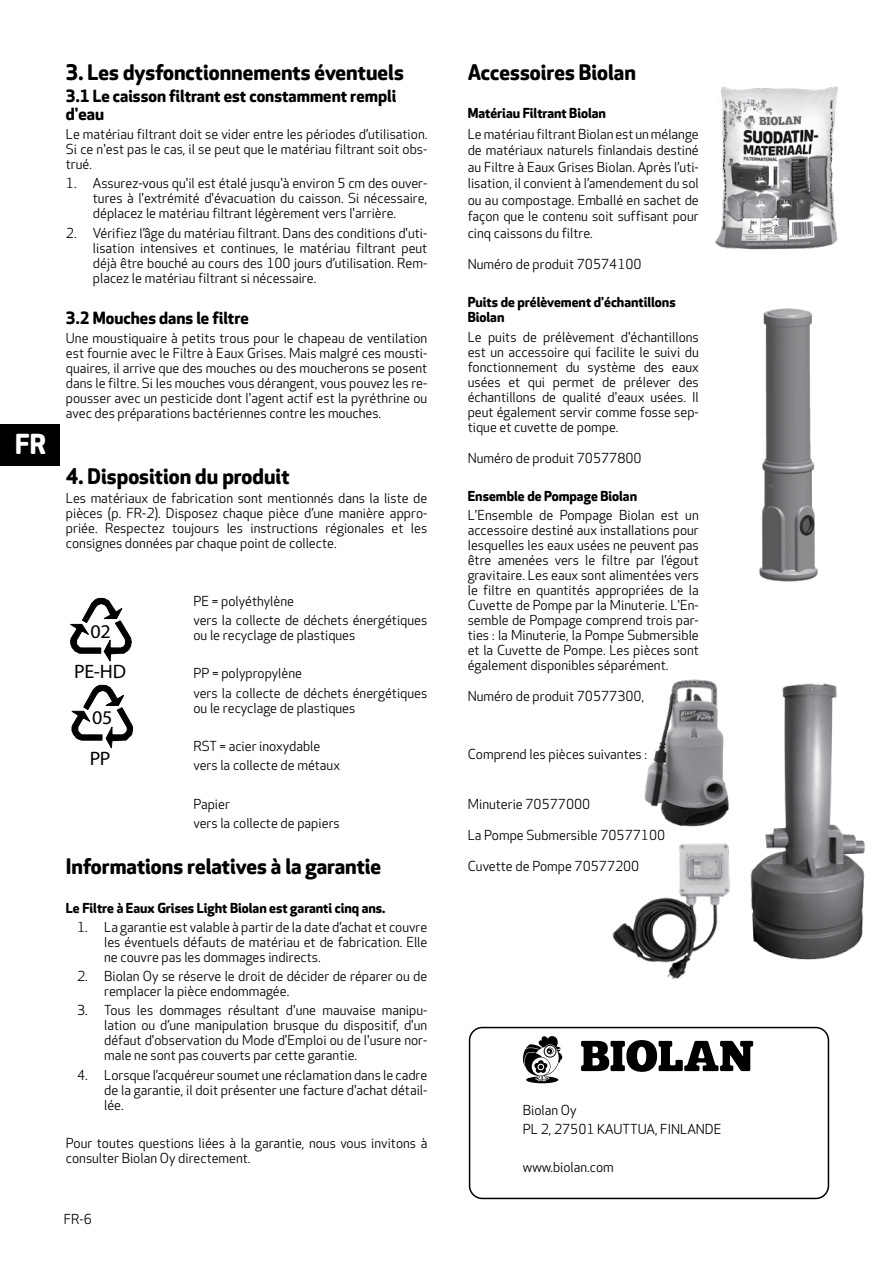
<style>
.page{position:relative;width:893px;height:1263px;background:#fff}
.page>*{position:absolute;margin:0;border:0;box-sizing:border-box;transform-origin:0 0}
.t1{font:700 27px "Apex Rounded";color:#fff}
.t2{font:700 21px "Apex Rounded";color:#000}
.t3{font:19.5px/40px "Arial";letter-spacing:-.015em;color:#000}
.t4{font:19.35px/40.5px "Arial";color:#000}
.t5{font:700 16.5px/18px "Apex Rounded";color:#000}
.t6{font:13.5px/15px "Apex Rounded";color:#000;text-align:justify}
.t7{font:700 13.5px/15px "Apex Rounded";color:#000}
</style>
<div class="page">
<div style="left:0;top:424px;width:60px;height:41px;background:#000"></div>
<svg style="left:581px;top:1040px;width:172px;height:32px"></svg>
<svg style="left:523px;top:1036px;width:40px;height:47px"></svg>
<div style="left:469px;top:1027px;width:360px;height:172px;border:2px solid #000;border-radius:13px"></div>
<img style="left:759px;top:308px;width:59px;height:274px">
<img style="left:715px;top:86px;width:123px;height:164px">
<img style="left:750px;top:683px;width:115px;height:277px">
<img style="left:644px;top:679px;width:85px;height:148px">
<img style="left:612px;top:843px;width:118px;height:136px">
<svg style="left:70px;top:598px;width:62px;height:64px"></svg>
<svg style="left:71px;top:685px;width:62px;height:64px"></svg>
<h1 class="t1" style="left:15px;top:428px;width:32px">FR</h1>
<h2 class="t2" style="left:66px;top:59px;width:340px">3. Les dysfonctionnements éventuels</h2>
<p class="t5" style="left:66px;top:87px;width:332px">3.1 Le caisson filtrant est constamment rempli d'eau</p>
<p class="t6" style="left:66px;top:127px;width:363px">Le matériau filtrant doit se vider entre les périodes d’utilisation.<br>Si ce n'est pas le cas, il se peut que le matériau filtrant soit obs&shy;trué.</p>
<p class="t6" style="left:93px;top:176px;width:336px;text-indent:-27px">1. Assurez-vous qu'il est étalé jusqu'à environ 5 cm des ouver&shy;tures à l'extrémité d'évacuation du caisson. Si nécessaire, déplacez le matériau filtrant légèrement vers l'arrière.</p>
<p class="t6" style="left:93px;top:226px;width:336px;text-indent:-27px">2. Vérifiez l’âge du matériau filtrant. Dans des conditions d'uti&shy;lisation intensives et continues, le matériau filtrant peut déjà être bouché au cours des 100 jours d’utilisation. Rem&shy;placez le matériau filtrant si nécessaire.</p>
<p class="t5" style="left:66px;top:309px;width:184px">3.2 Mouches dans le filtre</p>
<p class="t6" style="left:66px;top:331px;width:363px">Une moustiquaire à petits trous pour le chapeau de ventilation est fournie avec le Filtre à Eaux Grises. Mais malgré ces mousti&shy;quaires, il arrive que des mouches ou des moucherons se posent dans le filtre. Si les mouches vous dérangent, vous pouvez les re&shy;pousser avec un pesticide dont l'agent actif est la pyréthrine ou avec des préparations bactériennes contre les mouches.</p>
<h2 class="t2" style="left:66px;top:463px;width:225px">4. Disposition du produit</h2>
<p class="t6" style="left:66px;top:491px;width:363px">Les matériaux de fabrication sont mentionnés dans la liste de pièces (p. FR-2). Disposez chaque pièce d’une manière appro&shy;priée. Respectez toujours les instructions régionales et les consignes données par chaque point de collecte.</p>
<h3 class="t3" style="left:92px;top:523px;width:22px">04</h3>
<p class="t6" style="left:193px;top:592px;width:235px;line-height:19.2px">PE = polyéthylène<br>vers la collecte de déchets énergétiques</p>
<p class="t6" style="left:193px;top:628px;width:163px">ou le recyclage de plastiques</p>
<p class="t6" style="left:193px;top:664px;width:235px;line-height:19.2px">PP = polypropylène<br>vers la collecte de déchets énergétiques</p>
<p class="t6" style="left:193px;top:701px;width:163px">ou le recyclage de plastiques</p>
<p class="t6" style="left:193px;top:737px;width:148px;line-height:19.2px">RST = acier inoxydable vers la collecte de métaux</p>
<p class="t6" style="left:193px;top:795px;width:148px;line-height:19.2px">Papier<br>vers la collecte de papiers</p>
<h2 class="t2" style="left:66px;top:854px;width:317px">Informations relatives à la garantie</h2>
<p class="t7" style="left:66px;top:900px;width:321px">Le Filtre à Eaux Grises Light Biolan est garanti cinq ans.</p>
<p class="t6" style="left:104px;top:920px;width:325px;text-indent:-27px">1. La garantie est valable à partir de la date d’achat et couvre les éventuels défauts de matériau et de fabrication. Elle ne couvre pas les dommages indirects.</p>
<p class="t6" style="left:104px;top:969px;width:325px;text-indent:-27px">2. Biolan Oy se réserve le droit de décider de réparer ou de remplacer la pièce endommagée.</p>
<p class="t6" style="left:104px;top:1003px;width:325px;text-indent:-27px">3. Tous les dommages résultant d'une mauvaise manipu&shy;lation ou d’une manipulation brusque du dispositif, d'un défaut d'observation du Mode d'Emploi ou de l'usure nor&shy;male ne sont pas couverts par cette garantie.</p>
<p class="t6" style="left:104px;top:1068px;width:325px;text-indent:-27px">4. Lorsque l’acquéreur soumet une réclamation dans le cadre de la garantie, il doit présenter une facture d'achat détail&shy;lée.</p>
<p class="t6" style="left:66px;top:1136px;width:363px">Pour toutes questions liées à la garantie, nous vous invitons à consulter Biolan Oy directement.</p>
<h3 class="t3" style="left:74px;top:611px;width:53px;text-align:center">02<br>PE-HD</h3>
<h3 class="t3" style="left:90px;top:697px;width:24px;line-height:40.7px">05<br>PP</h3>
<h3 class="t4" style="left:90px;top:963px;width:24px">06<br>PS</h3>
<h3 class="t3" style="left:92px;top:1051px;width:22px">07<br>O</h3>
<p class="t6" style="left:64px;top:1212px;width:30px">FR-6</p>
<h2 class="t2" style="left:468px;top:59px;width:170px">Accessoires Biolan</h2>
<p class="t7" style="left:468px;top:106px;width:140px">Matériau Filtrant Biolan</p>
<p class="t6" style="left:468px;top:126px;width:233px;line-height:16.5px">Le matériau filtrant Biolan est un mélange de matériaux naturels finlandais destiné au Filtre à Eaux Grises Biolan. Après l’uti&shy;lisation, il convient à l’amendement du sol ou au compostage. Emballé en sachet de façon que le contenu soit suffisant pour cinq caissons du filtre.</p>
<p class="t6" style="left:468px;top:257px;width:175px">Numéro de produit 70574100</p>
<p class="t7" style="left:468px;top:295px;width:209px">Puits de prélèvement d'échantillons<br>Biolan</p>
<p class="t6" style="left:468px;top:330px;width:233px">Le puits de prélèvement d'échantillons est un accessoire qui facilite le suivi du fonctionnement du système des eaux usées et qui permet de prélever des échantillons de qualité d'eaux usées. Il peut également servir comme fosse sep&shy;tique et cuvette de pompe.</p>
<p class="t6" style="left:468px;top:451px;width:175px">Numéro de produit 70577800</p>
<p class="t7" style="left:468px;top:489px;width:171px">Ensemble de Pompage Biolan</p>
<p class="t6" style="left:468px;top:508px;width:233px">L'Ensemble de Pompage Biolan est un accessoire destiné aux installations pour lesquelles les eaux usées ne peuvent pas être amenées vers le filtre par l’égout gravitaire. Les eaux sont alimentées vers le filtre en quantités appropriées de la Cuvette de Pompe par la Minuterie. L'En&shy;semble de Pompage comprend trois par&shy;ties : la Minuterie, la Pompe Submersible et la Cuvette de Pompe. Les pièces sont également disponibles séparément.</p>
<p class="t6" style="left:468px;top:689px;width:178px">Numéro de produit 70577300,</p>
<p class="t6" style="left:468px;top:747px;width:181px">Comprend les pièces suivantes :</p>
<p class="t6" style="left:468px;top:797px;width:124px">Minuterie 70577000</p>
<p class="t6" style="left:468px;top:828px;width:199px">La Pompe Submersible 70577100</p>
<p class="t6" style="left:468px;top:859px;width:173px">Cuvette de Pompe 70577200</p>
<p class="t6" style="left:523px;top:1100px;width:200px;line-height:19.2px">Biolan Oy<br>PL 2, 27501 KAUTTUA, FINLANDE</p>
<p class="t6" style="left:523px;top:1160px;width:92px">www.biolan.com</p>
</div>
